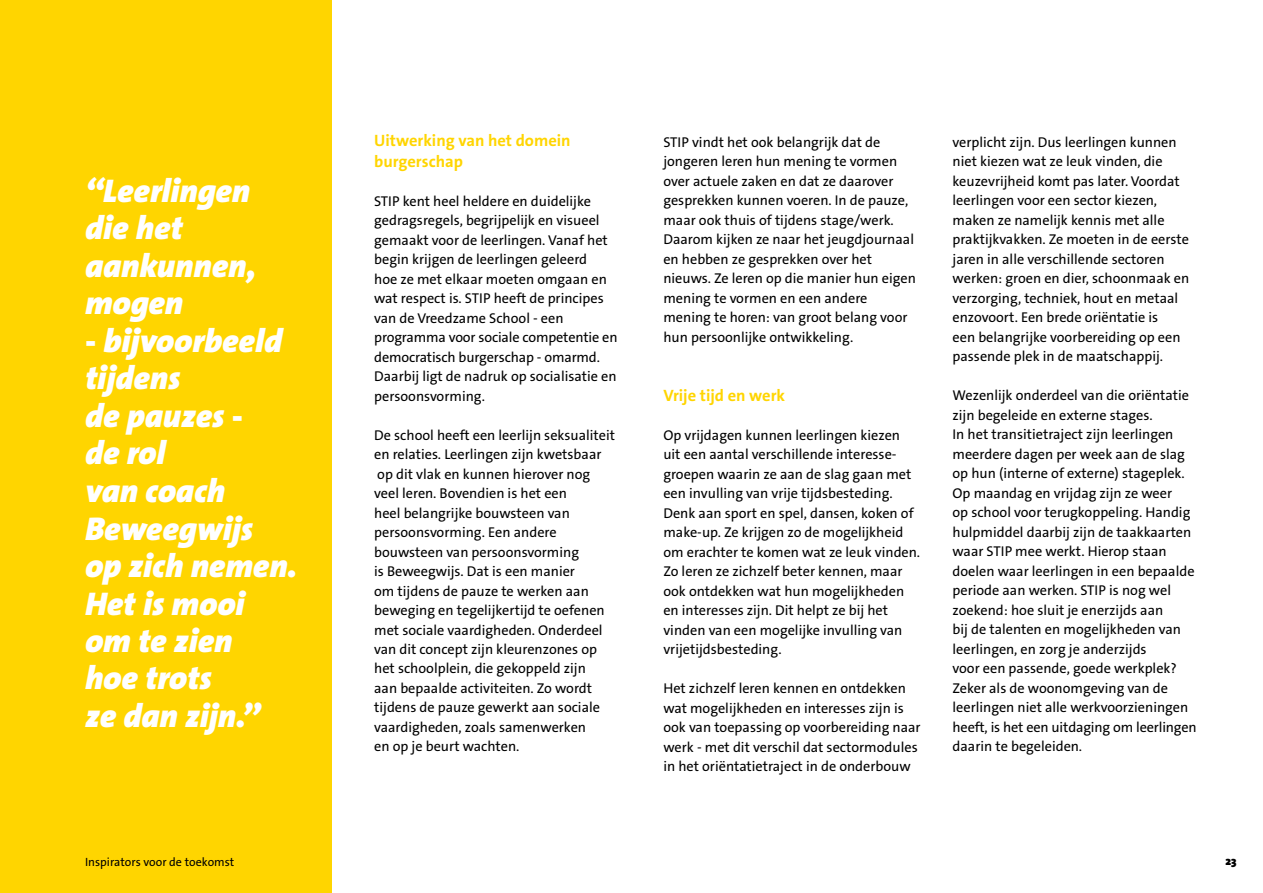
<style>
.page{position:relative;width:1263px;height:893px;background:#fff}
.page>*{position:absolute;margin:0;border:0;box-sizing:border-box;transform-origin:0 0}
.t1{font:italic 900 33px/37.5px "The Sans";color:#fff}
.t2{font:700 16.5px/21px "The Sans Os F";color:#ffd500}
.t3{font:14.25px/19.5px "The Sans Os F";color:#000}
.t4{font:12px "The Sans Os F";color:#000}
.t5{font:900 12px "The Sans";color:#000}
</style>
<div class="page">
<div style="left:0;top:0;width:332px;height:893px;background:#ffd500"></div>
<h1 class="t1" style="left:85px;top:171px;width:172px">“Leerlingen die het aankunnen, mogen</h1>
<h1 class="t1" style="left:85px;top:322px;width:214px">- bijvoorbeeld tijdens<br>de pauzes -<br>de rol<br>van coach<br>Beweegwijs op zich nemen.<br>Het is mooi om te zien<br>hoe trots<br>ze dan zijn.”</h1>
<p class="t4" style="left:85px;top:854px;width:151px">Inspirators voor de toekomst</p>
<p class="t2" style="left:374px;top:130px;width:198px">Uitwerking van het domein burgerschap</p>
<p class="t3" style="left:374px;top:191px;width:245px">STIP kent heel heldere en duidelijke gedragsregels, begrijpelijk en visueel gemaakt voor de leerlingen. Vanaf het begin krijgen de leerlingen geleerd<br>hoe ze met elkaar moeten omgaan en wat respect is. STIP heeft de principes van de Vreedzame School - een programma voor sociale competentie en democratisch burgerschap - omarmd.<br>Daarbij ligt de nadruk op socialisatie en persoonsvorming.</p>
<p class="t3" style="left:374px;top:425px;width:242px">De school heeft een leerlijn seksualiteit en relaties. Leerlingen zijn kwetsbaar op dit vlak en kunnen hierover nog veel leren. Bovendien is het een<br>heel belangrijke bouwsteen van persoonsvorming. Een andere bouwsteen van persoonsvorming<br>is Beweegwijs. Dat is een manier<br>om tijdens de pauze te werken aan beweging en tegelijkertijd te oefenen met sociale vaardigheden. Onderdeel van dit concept zijn kleurenzones op het schoolplein, die gekoppeld zijn<br>aan bepaalde activiteiten. Zo wordt tijdens de pauze gewerkt aan sociale vaardigheden, zoals samenwerken<br>en op je beurt wachten.</p>
<p class="t3" style="left:663px;top:132px;width:254px">STIP vindt het ook belangrijk dat de jongeren leren hun mening te vormen over actuele zaken en dat ze daarover gesprekken kunnen voeren. In de pauze, maar ook thuis of tijdens stage/werk.<br>Daarom kijken ze naar het jeugdjournaal en hebben ze gesprekken over het nieuws. Ze leren op die manier hun eigen mening te vormen en een andere mening te horen: van groot belang voor hun persoonlijke ontwikkeling.</p>
<p class="t2" style="left:663px;top:385px;width:123px">Vrije tijd en werk</p>
<p class="t3" style="left:663px;top:425px;width:258px">Op vrijdagen kunnen leerlingen kiezen uit een aantal verschillende interesse&shy;groepen waarin ze aan de slag gaan met een invulling van vrije tijdsbesteding.<br>Denk aan sport en spel, dansen, koken of make-up. Ze krijgen zo de mogelijkheid om erachter te komen wat ze leuk vinden.<br>Zo leren ze zichzelf beter kennen, maar ook ontdekken wat hun mogelijkheden en interesses zijn. Dit helpt ze bij het vinden van een mogelijke invulling van vrijetijdsbesteding.</p>
<p class="t3" style="left:663px;top:679px;width:259px">Het zichzelf leren kennen en ontdekken wat mogelijkheden en interesses zijn is ook van toepassing op voorbereiding naar werk - met dit verschil dat sectormodules in het oriëntatietraject in de onderbouw</p>
<p class="t3" style="left:952px;top:133px;width:238px">verplicht zijn. Dus leerlingen kunnen niet kiezen wat ze leuk vinden, die keuzevrijheid komt pas later. Voordat leerlingen voor een sector kiezen, maken ze namelijk kennis met alle praktijkvakken. Ze moeten in de eerste jaren in alle verschillende sectoren werken: groen en dier, schoonmaak en verzorging, techniek, hout en metaal enzovoort. Een brede oriëntatie is<br>een belangrijke voorbereiding op een passende plek in de maatschappij.</p>
<p class="t3" style="left:952px;top:386px;width:246px">Wezenlijk onderdeel van die oriëntatie zijn begeleide en externe stages.<br>In het transitietraject zijn leerlingen meerdere dagen per week aan de slag op hun (interne of externe) stageplek.<br>Op maandag en vrijdag zijn ze weer<br>op school voor terugkoppeling. Handig hulpmiddel daarbij zijn de taakkaarten waar STIP mee werkt. Hierop staan doelen waar leerlingen in een bepaalde periode aan werken. STIP is nog wel zoekend: hoe sluit je enerzijds aan<br>bij de talenten en mogelijkheden van leerlingen, en zorg je anderzijds<br>voor een passende, goede werkplek?<br>Zeker als de woonomgeving van de leerlingen niet alle werkvoorzieningen heeft, is het een uitdaging om leerlingen daarin te begeleiden.</p>
<p class="t5" style="left:1225px;top:851px;width:13px">23</p>
</div>
